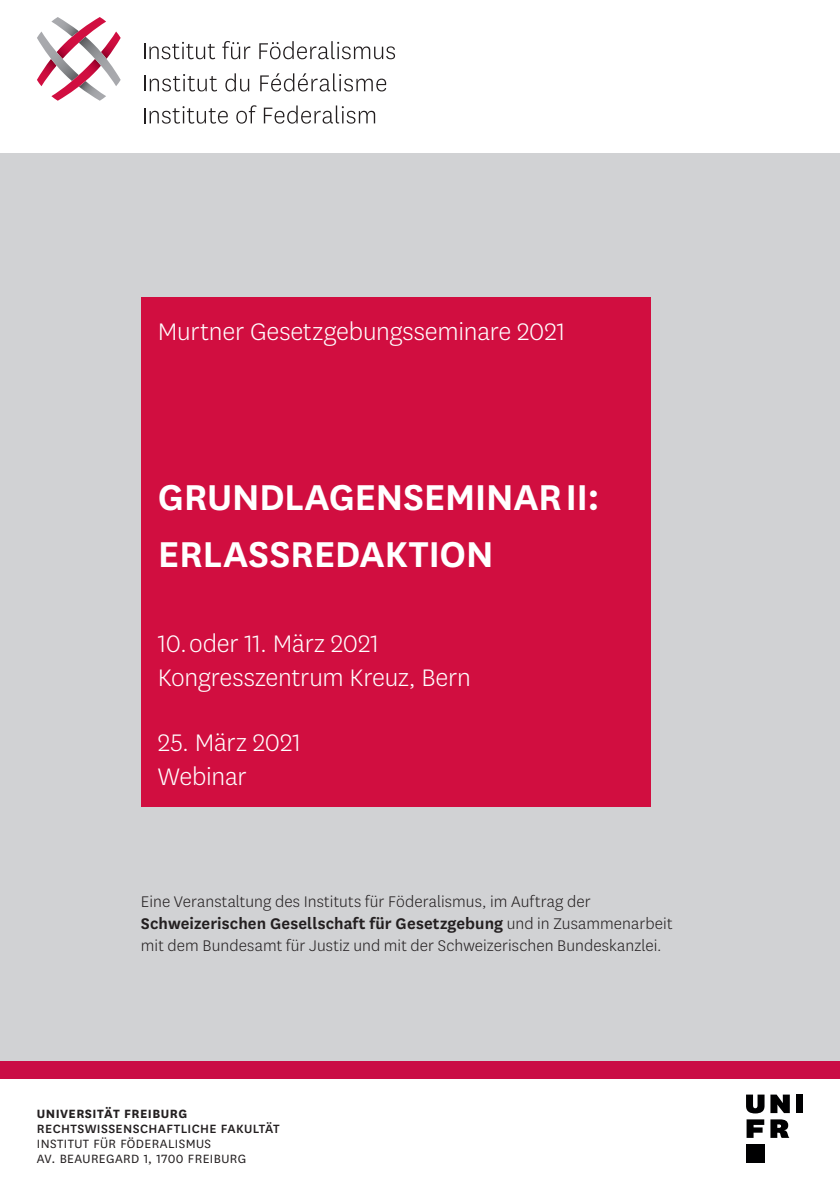
<style>
.page{position:relative;width:840px;height:1191px;background:#fff}
.page>*{position:absolute;margin:0;border:0;box-sizing:border-box;transform-origin:0 0}
.t1{font:600 42px "National Uni Fr";letter-spacing:-.01em;color:#fff}
.t2{font:300 28px/33.6px "National Uni Fr";letter-spacing:-.005em;color:#fff}
.t3{font:300 18px/21.6px "National Uni Fr";letter-spacing:.005em;color:#231f20}
.Fakultät{font:14px/15px "National Uni Fr";letter-spacing:.03em;color:#231f20}
.Fakultät-2{font:500 14px "National Uni Fr";letter-spacing:.03em;color:#231f20}
.Universität{font:700 14px "National Uni Fr";letter-spacing:.03em;color:#231f20}
.s1{font-weight:600}
</style>
<div class="page">
<div style="left:0;top:153px;width:839px;height:926px;background:#d1d2d4"></div>
<div style="left:141px;top:298px;width:509px;height:508px;background:#d10e40"></div>
<div style="left:0;top:1062px;width:839px;height:17px;background:#ca0d45"></div>
<svg style="left:746px;top:1094px;width:18px;height:19px"></svg>
<svg style="left:770px;top:1094px;width:19px;height:19px"></svg>
<div style="left:795px;top:1094px;width:7px;height:19px;background:#000001"></div>
<svg style="left:746px;top:1119px;width:17px;height:18px"></svg>
<div style="left:745px;top:1144px;width:19px;height:18px;background:#000001"></div>
<svg style="left:770px;top:1119px;width:19px;height:18px"></svg>
<svg style="left:144px;top:42px;width:71px;height:17px"></svg>
<svg style="left:222px;top:41px;width:28px;height:18px"></svg>
<svg style="left:259px;top:41px;width:136px;height:18px"></svg>
<svg style="left:144px;top:74px;width:73px;height:17px"></svg>
<svg style="left:225px;top:73px;width:24px;height:18px"></svg>
<svg style="left:260px;top:73px;width:126px;height:18px"></svg>
<svg style="left:144px;top:106px;width:84px;height:18px"></svg>
<svg style="left:236px;top:105px;width:20px;height:19px"></svg>
<svg style="left:264px;top:105px;width:111px;height:19px"></svg>
<svg style="left:37px;top:17px;width:84px;height:84px"></svg>
<p class="t2" style="left:158px;top:314px;width:408px">Murtner Gesetzgebungsseminare 2021</p>
<p class="t1" style="left:158px;top:468px;width:443px">GRUNDLAGENSEMINAR II:</p>
<p class="t1" style="left:158px;top:525px;width:337px">ERLASSREDAKTION</p>
<p class="t2" style="left:158px;top:626px;width:314px">10. oder 11. März 2021<br>Kongresszentrum Kreuz, Bern</p>
<p class="t2" style="left:158px;top:725px;width:144px">25. März 2021<br>Webinar</p>
<p class="t3" style="left:141px;top:890px;width:533px">Eine Veranstaltung des Instituts für Föderalismus, im Auftrag der<br><span class="s1">Schweizerischen Gesellschaft für Gesetzgebung</span> und in Zusammenarbeit mit dem Bundesamt für Justiz und mit der Schweizerischen Bundeskanzlei.</p>
<p class="Universität" style="left:37px;top:1103px;width:152px">UNIVERSITÄT FREIBURG</p>
<p class="Fakultät-2" style="left:37px;top:1118px;width:244px">RECHTSWISSENSCHAFTLICHE FAKULTÄT</p>
<p class="Fakultät" style="left:37px;top:1135px;width:211px">INSTITUT FÜR FÖDERALISMUS<br>AV. BEAUREGARD 1, 1700 FREIBURG</p>
</div>
